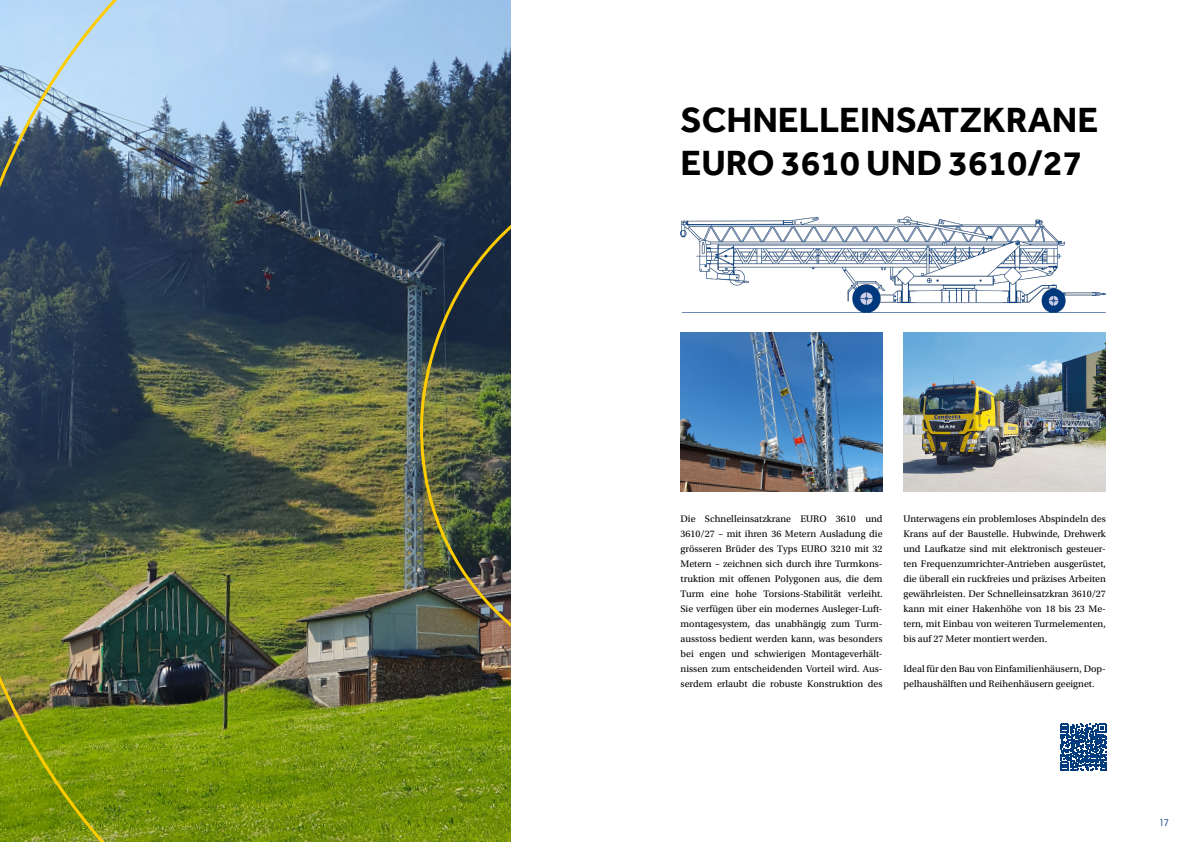
<style>
.page{position:relative;width:1191px;height:842px;background:#fff}
.page>*{position:absolute;margin:0;border:0;box-sizing:border-box;transform-origin:0 0}
.t1{font:700 36px/43.2px "Effra";color:#000}
.t2{font:10px/15px "Utopia Std";color:#000;text-align:justify}
.t3{font:10px "Quay Sans ITC Com";color:#023b7e}
</style>
<div class="page">
<svg style="left:1060px;top:724px;width:46px;height:46px"></svg>
<img style="left:680px;top:216px;width:426px;height:96px">
<img style="left:680px;top:332px;width:202px;height:159px">
<img style="left:903px;top:332px;width:203px;height:159px">
<img style="left:0;top:0;width:510px;height:842px">
<h1 class="t1" style="left:680px;top:98px;width:419px">SCHNELLEINSATZKRANE<br>EURO 3610 UND 3610/27</h1>
<p class="t2" style="left:680px;top:511px;width:203px">Die Schnelleinsatzkrane EURO 3610 und 3610/27 – mit ihren 36 Metern Ausladung die grösseren Brüder des Typs EURO 3210 mit 32<br>Metern – zeichnen sich durch ihre Turmkons&shy;truktion mit offenen Polygonen aus, die dem Turm eine hohe Torsions-Stabilität verleiht.<br>Sie verfügen über ein modernes Ausleger-Luft&shy;montagesystem, das unabhängig zum Turm&shy;ausstoss bedient werden kann, was besonders bei engen und schwierigen Montageverhält&shy;nissen zum entscheidenden Vorteil wird. Aus&shy;serdem erlaubt die robuste Konstruktion des</p>
<p class="t2" style="left:903px;top:511px;width:204px">Unterwagens ein problemloses Abspindeln des Krans auf der Baustelle. Hubwinde, Drehwerk und Laufkatze sind mit elektronisch gesteuer&shy;ten Frequenzumrichter-Antrieben ausgerüstet, die überall ein ruckfreies und präzises Arbeiten gewährleisten. Der Schnelleinsatzkran 3610/27 kann mit einer Hakenhöhe von 18 bis 23 Me&shy;tern, mit Einbau von weiteren Turmelementen, bis auf 27 Meter montiert werden.</p>
<p class="t2" style="left:903px;top:661px;width:204px">Ideal für den Bau von Einfamilienhäusern, Dop&shy;pelhaushälften und Reihenhäusern geeignet.</p>
<p class="t3" style="left:1159px;top:817px;width:11px">17</p>
</div>
